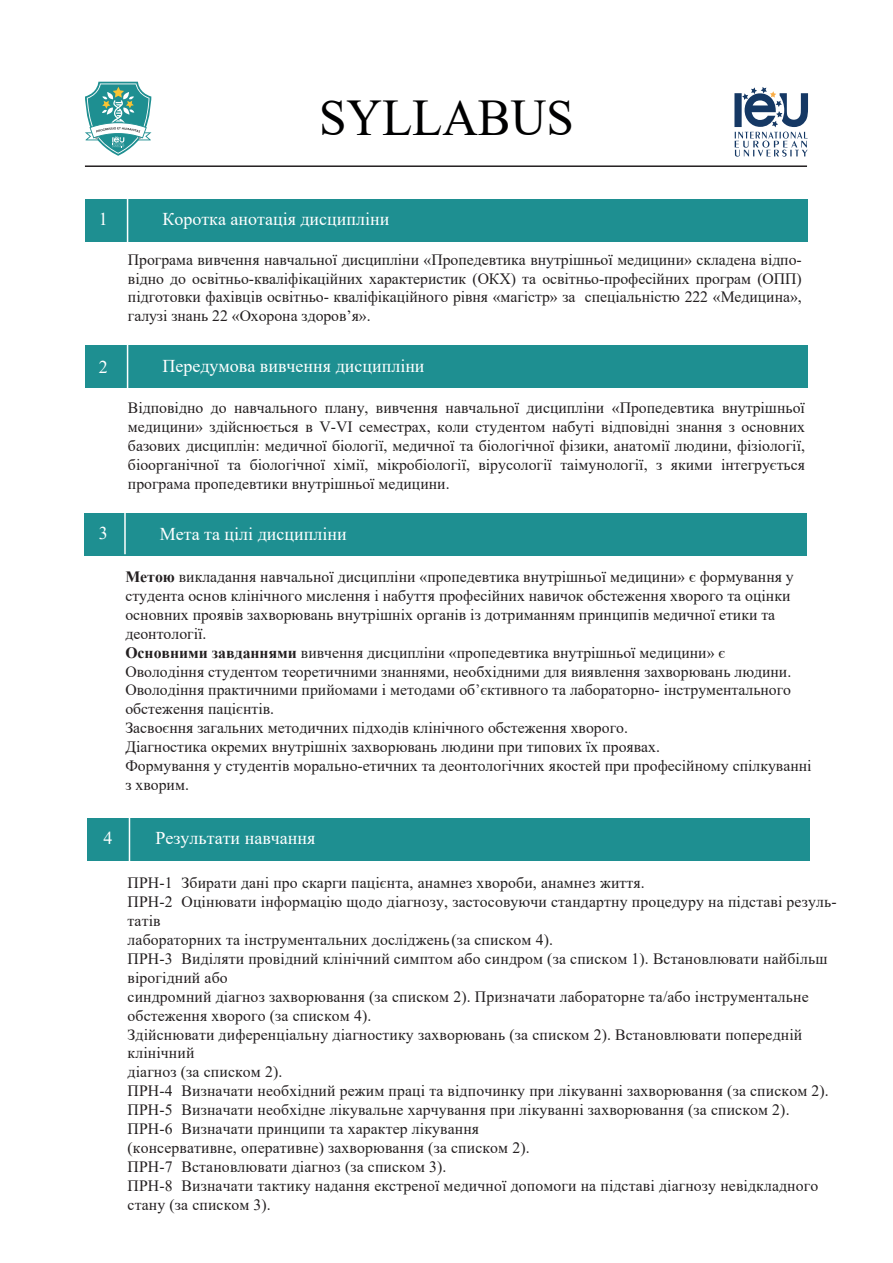
<style>
.page{position:relative;width:893px;height:1263px;background:#fff}
.page>*{position:absolute;margin:0;border:0;box-sizing:border-box;transform-origin:0 0}
.t1{font:51.45px "Times New Roman";color:#000001;scale:.96 1}
.t2{font:18px "Times New Roman";color:#fff}
.t3{font:15.75px/18.9px "Times New Roman";letter-spacing:.01em;color:#231f20;text-align:justify}
.s1{font-weight:700}
</style>
<div class="page">
<div style="left:87px;top:818px;width:723px;height:43px;background:#1e8f91"></div>
<div style="left:85px;top:199px;width:723px;height:43px;background:#1e8f91"></div>
<hr style="left:127px;top:195px;width:1px;height:51px;background:#fff">
<div style="left:85px;top:346px;width:723px;height:42px;background:#1e8f91"></div>
<hr style="left:127px;top:343px;width:1px;height:51px;background:#fff">
<div style="left:85px;top:513px;width:722px;height:43px;background:#1e8f91"></div>
<hr style="left:124px;top:503px;width:2px;height:51px;background:#fff">
<hr style="left:129px;top:814px;width:1px;height:51px;background:#fff">
<div style="left:734px;top:93px;width:8px;height:34px;background:#899bb1"></div>
<svg style="left:735px;top:87px;width:73px;height:70px"></svg>
<hr style="left:85px;top:165px;width:722px;height:2px;background:#231f20">
<svg style="left:85px;top:82px;width:66px;height:74px"></svg>
<h1 class="t1" style="left:319px;top:82px;width:267px">SYLLABUS</h1>
<p class="t2" style="left:99px;top:207px;width:10px">1</p>
<p class="t2" style="left:162px;top:207px;width:228px">Коротка анотація дисципліни</p>
<p class="t3" style="left:128px;top:249px;width:675px">Програма вивчення навчальної дисципліни «Пропедевтика внутрішньої медицини» складена відпо&shy;відно до освітньо-кваліфікаційних характеристик (ОКХ) та освітньо-професійних програм (ОПП) підготовки фахівців освітньо- кваліфікаційного рівня «магістр» за спеціальністю 222 «Медицина», галузі знань 22 «Охорона здоров’я».</p>
<p class="t2" style="left:99px;top:354px;width:10px">2</p>
<p class="t2" style="left:162px;top:354px;width:264px">Передумова вивчення дисципліни</p>
<p class="t3" style="left:128px;top:398px;width:678px">Відповідно до навчального плану, вивчення навчальної дисципліни «Пропедевтика внутрішньої медицини» здійснюється в V-VI семестрах, коли студентом набуті відповідні знання з основних базових дисциплін: медичної біології, медичної та біологічної фізики, анатомії людини, фізіології, біоорганічної та біологічної хімії, мікробіології, вірусології таімунології, з якими інтегрується програма пропедевтики внутрішньої медицини.</p>
<p class="t2" style="left:99px;top:520px;width:10px">3</p>
<p class="t2" style="left:160px;top:521px;width:188px">Мета та цілі дисципліни</p>
<p class="t3" style="left:125px;top:567px;width:688px;text-align:left"><span class="s1">Метою</span> викладання навчальної дисципліни «пропедевтика внутрішньої медицини» є формування у студента основ клінічного мислення і набуття професійних навичок обстеження хворого та оцінки основних проявів захворювань внутрішніх органів із дотриманням принципів медичної етики та деонтології.<br><span class="s1">Основними завданнями</span> вивчення дисципліни «пропедевтика внутрішньої медицини» є<br>Оволодіння студентом теоретичними знаннями, необхідними для виявлення захворювань людини.<br>Оволодіння практичними прийомами і методами обʼєктивного та лабораторно- інструментального обстеження пацієнтів.<br>Засвоєння загальних методичних підходів клінічного обстеження хворого.<br>Діагностика окремих внутрішніх захворювань людини при типових їх проявах.<br>Формування у студентів морально-етичних та деонтологічних якостей при професійному спілкуванні з хворим.</p>
<p class="t2" style="left:103px;top:825px;width:10px">4</p>
<p class="t2" style="left:156px;top:825px;width:161px">Результати навчання</p>
<p class="t3" style="left:128px;top:873px;width:711px;text-align:left">ПРН-1 Збирати дані про скарги пацієнта, анамнез хвороби, анамнез життя.<br>ПРН-2 Оцінювати інформацію щодо діагнозу, застосовуючи стандартну процедуру на підставі резуль&shy;татів<br>лабораторних та інструментальних досліджень (за списком 4).<br>ПРН-3 Виділяти провідний клінічний симптом або синдром (за списком 1). Встановлювати найбільш вірогідний або<br>синдромний діагноз захворювання (за списком 2). Призначати лабораторне та/або інструментальне обстеження хворого (за списком 4).<br>Здійснювати диференціальну діагностику захворювань (за списком 2). Встановлювати попередній клінічний<br>діагноз (за списком 2).<br>ПРН-4 Визначати необхідний режим праці та відпочинку при лікуванні захворювання (за списком 2).<br>ПРН-5 Визначати необхідне лікувальне харчування при лікуванні захворювання (за списком 2).<br>ПРН-6 Визначати принципи та характер лікування<br>(консервативне, оперативне) захворювання (за списком 2).<br>ПРН-7 Встановлювати діагноз (за списком 3).<br>ПРН-8 Визначати тактику надання екстреної медичної допомоги на підставі діагнозу невідкладного стану (за списком 3).</p>
</div>
